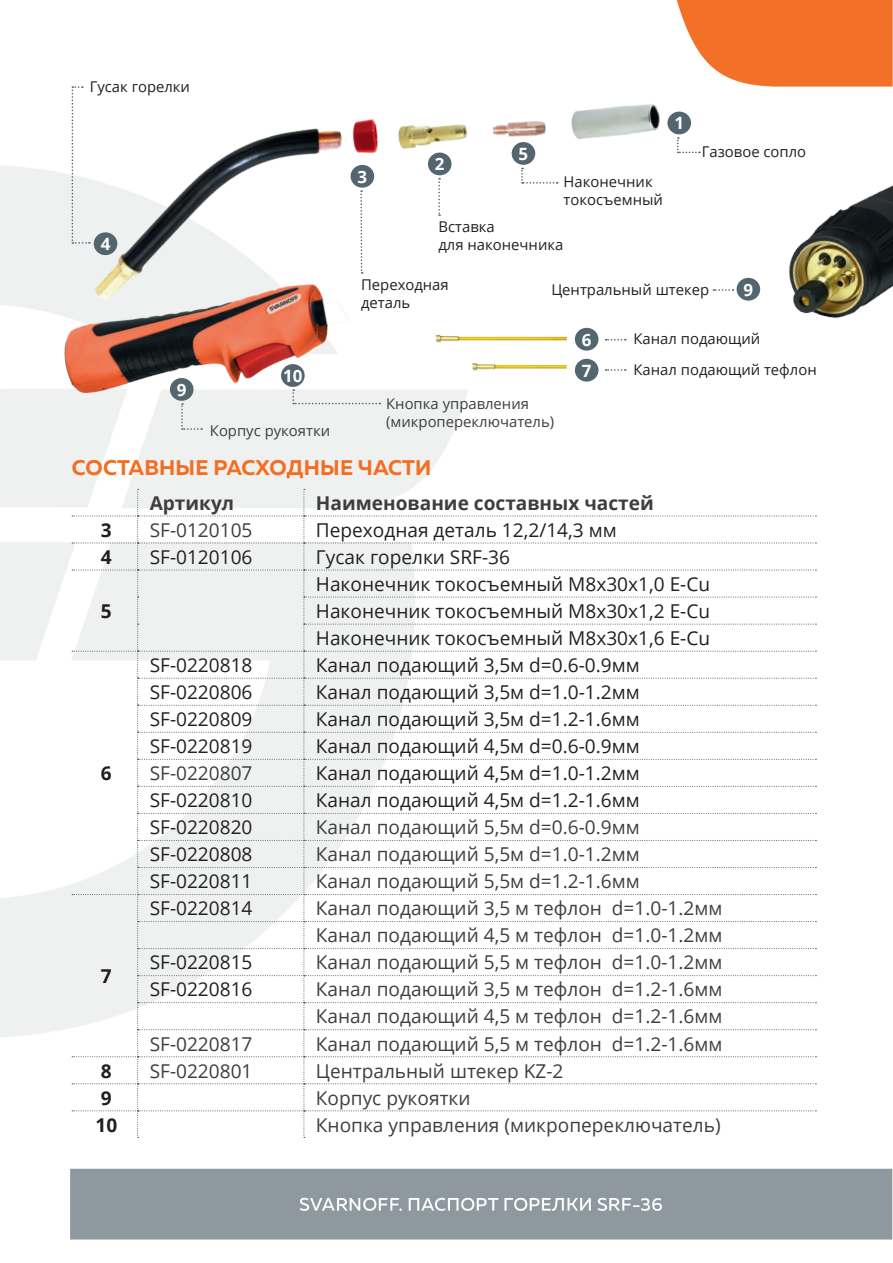
<style>
.page{position:relative;width:893px;height:1263px;background:#fff}
.page>*{position:absolute;margin:0;border:0;box-sizing:border-box;transform-origin:0 0}
.t1{font:700 21.15px "Muller";letter-spacing:.01em;color:#f36e21}
.t2{font:19.05px/27px "Open Sans";color:#231f20;text-align:justify}
.t3{font:19.05px/27px "Open Sans";color:#3e3e3f}
.t4{font:700 19.05px "Open Sans";color:#3e3e3f}
.t5{font:700 19.05px "Open Sans";color:#231f20}
.t6{font:700 16.95px/31px "Open Sans";color:#fff}
.t7{font:14.85px/17.9px "Open Sans";color:#231f20}
.t8{font:14.85px/17.9px "Open Sans";color:#3e3e3f}
</style>
<div class="page">
<img style="left:0;top:0;width:893px;height:1240px">
<svg style="left:72px;top:489px;width:744px;height:649px"></svg>
<img style="left:430px;top:328px;width:138px;height:19px">
<img style="left:430px;top:359px;width:138px;height:23px">
<svg style="left:438px;top:180px;width:2px;height:36px"></svg>
<svg style="left:713px;top:289px;width:20px;height:2px"></svg>
<div style="left:737px;top:278px;width:23px;height:23px;background:#53656e;border-radius:50%"></div>
<svg style="left:606px;top:369px;width:20px;height:2px"></svg>
<svg style="left:606px;top:339px;width:20px;height:2px"></svg>
<div style="left:575px;top:328px;width:23px;height:23px;background:#53656e;border-radius:50%"></div>
<div style="left:575px;top:359px;width:23px;height:23px;background:#53656e;border-radius:50%"></div>
<svg style="left:521px;top:168px;width:37px;height:16px"></svg>
<svg style="left:677px;top:137px;width:23px;height:16px"></svg>
<div style="left:667px;top:112px;width:24px;height:22px;background:#53656e;border-radius:50%"></div>
<img style="left:35px;top:0;width:358px;height:420px">
<img style="left:387px;top:90px;width:90px;height:90px">
<img style="left:484px;top:90px;width:80px;height:75px">
<img style="left:561px;top:94px;width:112px;height:58px">
<img style="left:29px;top:188px;width:329px;height:305px">
<img style="left:744px;top:153px;width:149px;height:219px">
<p class="t7" style="left:90px;top:77px;width:102px">Гусак горелки</p>
<p class="t6" style="left:101px;top:228px;width:11px">4</p>
<p class="t6" style="left:177px;top:374px;width:11px">9</p>
<p class="t6" style="left:283px;top:359px;width:21px">10</p>
<p class="t8" style="left:210px;top:421px;width:122px">Корпус рукоятки</p>
<p class="t6" style="left:358px;top:161px;width:11px">3</p>
<p class="t6" style="left:435px;top:148px;width:11px">2</p>
<p class="t6" style="left:519px;top:138px;width:11px">5</p>
<p class="t7" style="left:564px;top:172px;width:101px">Наконечник токосъемный</p>
<p class="t7" style="left:438px;top:218px;width:126px">Вставка<br>для наконечника</p>
<p class="t6" style="left:674px;top:107px;width:11px">1</p>
<p class="t7" style="left:702px;top:142px;width:106px">Газовое сопло</p>
<p class="t7" style="left:361px;top:275px;width:89px">Переходная деталь</p>
<p class="t7" style="left:551px;top:280px;width:159px">Центральный штекер</p>
<p class="t6" style="left:743px;top:274px;width:11px">9</p>
<p class="t7" style="left:633px;top:323px;width:185px;line-height:31px">Канал подающий<br>Канал подающий тефлон</p>
<p class="t6" style="left:582px;top:324px;width:11px">6<br>7</p>
<p class="t8" style="left:386px;top:394px;width:170px">Кнопка управления (микропереключатель)</p>
<p class="t1" style="left:72px;top:454px;width:361px">СОСТАВНЫЕ РАСХОДНЫЕ ЧАСТИ</p>
<p class="t4" style="left:150px;top:489px;width:86px">Артикул</p>
<p class="t4" style="left:316px;top:489px;width:339px">Наименование составных частей</p>
<p class="t5" style="left:101px;top:516px;width:12px">3</p>
<p class="t3" style="left:150px;top:516px;width:104px">SF-0120105</p>
<p class="t2" style="left:316px;top:516px;width:302px">Переходная деталь 12,2/14,3 мм</p>
<p class="t5" style="left:101px;top:543px;width:12px">4</p>
<p class="t2" style="left:150px;top:543px;width:104px">SF-0120106</p>
<p class="t2" style="left:316px;top:543px;width:196px">Гусак горелки SRF-36</p>
<p class="t5" style="left:101px;top:597px;width:12px">5</p>
<p class="t2" style="left:316px;top:570px;width:396px">Наконечник токосъемный М8х30х1,0 Е-Сu Наконечник токосъемный М8х30х1,2 Е-Сu Наконечник токосъемный М8х30х1,6 Е-Сu</p>
<p class="t5" style="left:101px;top:760px;width:12px">6</p>
<p class="t5" style="left:101px;top:962px;width:12px">7</p>
<p class="t2" style="left:150px;top:651px;width:104px">SF-0220818</p>
<p class="t2" style="left:316px;top:651px;width:325px">Канал подающий 3,5м d=0.6-0.9мм</p>
<p class="t2" style="left:150px;top:678px;width:104px">SF-0220806</p>
<p class="t2" style="left:316px;top:678px;width:325px">Канал подающий 3,5м d=1.0-1.2мм</p>
<p class="t2" style="left:150px;top:705px;width:104px">SF-0220809</p>
<p class="t2" style="left:316px;top:705px;width:325px">Канал подающий 3,5м d=1.2-1.6мм</p>
<p class="t2" style="left:150px;top:732px;width:104px">SF-0220819</p>
<p class="t2" style="left:316px;top:732px;width:325px">Канал подающий 4,5м d=0.6-0.9мм</p>
<p class="t3" style="left:150px;top:759px;width:104px">SF-0220807</p>
<p class="t2" style="left:316px;top:759px;width:325px">Канал подающий 4,5м d=1.0-1.2мм</p>
<p class="t2" style="left:150px;top:786px;width:104px">SF-0220810</p>
<p class="t2" style="left:316px;top:786px;width:325px">Канал подающий 4,5м d=1.2-1.6мм</p>
<p class="t2" style="left:150px;top:813px;width:104px">SF-0220820</p>
<p class="t3" style="left:316px;top:813px;width:325px">Канал подающий 5,5м d=0.6-0.9мм</p>
<p class="t2" style="left:150px;top:840px;width:104px">SF-0220808</p>
<p class="t3" style="left:316px;top:840px;width:325px">Канал подающий 5,5м d=1.0-1.2мм</p>
<p class="t2" style="left:150px;top:867px;width:104px">SF-0220811</p>
<p class="t3" style="left:316px;top:867px;width:325px">Канал подающий 5,5м d=1.2-1.6мм</p>
<p class="t2" style="left:150px;top:894px;width:104px">SF-0220814</p>
<p class="t3" style="left:316px;top:894px;width:408px">Канал подающий 3,5 м тефлон d=1.0-1.2мм<br>Канал подающий 4,5 м тефлон d=1.0-1.2мм</p>
<p class="t2" style="left:150px;top:948px;width:104px">SF-0220815</p>
<p class="t3" style="left:316px;top:948px;width:408px">Канал подающий 5,5 м тефлон d=1.0-1.2мм</p>
<p class="t2" style="left:150px;top:975px;width:104px">SF-0220816</p>
<p class="t3" style="left:316px;top:975px;width:408px">Канал подающий 3,5 м тефлон d=1.2-1.6мм<br>Канал подающий 4,5 м тефлон d=1.2-1.6мм</p>
<p class="t3" style="left:150px;top:1029px;width:104px">SF-0220817</p>
<p class="t3" style="left:316px;top:1029px;width:408px">Канал подающий 5,5 м тефлон d=1.2-1.6мм</p>
<p class="t5" style="left:101px;top:1057px;width:12px">8</p>
<p class="t3" style="left:150px;top:1056px;width:104px">SF-0220801</p>
<p class="t3" style="left:316px;top:1056px;width:249px">Центральный штекер KZ-2</p>
<p class="t5" style="left:101px;top:1084px;width:12px">9</p>
<p class="t3" style="left:316px;top:1084px;width:156px">Корпус рукоятки</p>
<p class="t5" style="left:96px;top:1111px;width:23px">10</p>
<p class="t3" style="left:316px;top:1111px;width:406px">Кнопка управления (микропереключатель)</p>
</div>
